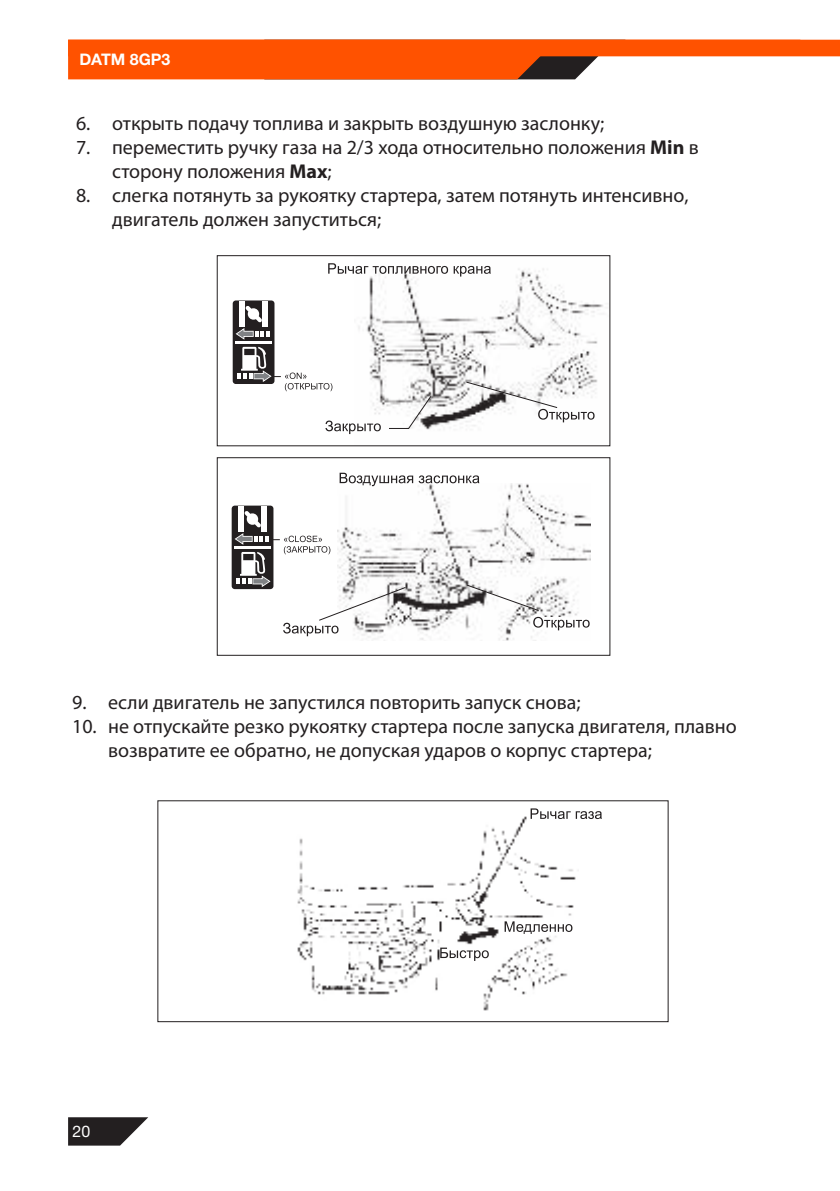
<style>
.page{position:relative;width:840px;height:1191px;background:#fff}
.page>*{position:absolute;margin:0;border:0;box-sizing:border-box;transform-origin:0 0}
.t1{font:20px/24px "Myriad Pro";color:#231f20}
.t2{font:700 16px "Helvetica Neue Cyr";color:#fefffe}
.t3{font:16px "Helvetica Neue Cyr";color:#fff}
.s1{font-weight:700}
</style>
<div class="page">
<svg style="left:68px;top:40px;width:771px;height:39px"></svg>
<svg style="left:68px;top:1117px;width:80px;height:28px"></svg>
<img style="left:358px;top:267px;width:246px;height:156px">
<div style="left:217px;top:255px;width:393px;height:191px;border:1px solid #231f20"></div>
<img style="left:338px;top:511px;width:252px;height:130px">
<div style="left:217px;top:457px;width:393px;height:198px;border:1px solid #231f20"></div>
<svg style="left:557px;top:409px;width:37px;height:13px"></svg>
<svg style="left:530px;top:614px;width:60px;height:19px"></svg>
<svg style="left:283px;top:623px;width:55px;height:13px"></svg>
<svg style="left:328px;top:263px;width:162px;height:13px"></svg>
<svg style="left:285px;top:372px;width:21px;height:4px"></svg>
<div style="left:232px;top:300px;width:42px;height:84px;background:#231f20;border-radius:3px"></div>
<div style="left:239px;top:301px;width:5px;height:25px;background:#fff"></div>
<div style="left:263px;top:301px;width:5px;height:25px;background:#fff"></div>
<hr style="left:235px;top:341px;width:36px;height:3px;background:#fff">
<svg style="left:235px;top:306px;width:35px;height:34px"></svg>
<svg style="left:237px;top:347px;width:34px;height:35px"></svg>
<div style="left:231px;top:505px;width:42px;height:84px;background:#231f20;border-radius:3px"></div>
<div style="left:238px;top:506px;width:5px;height:25px;background:#fff"></div>
<div style="left:262px;top:506px;width:5px;height:25px;background:#fff"></div>
<hr style="left:234px;top:546px;width:36px;height:3px;background:#fff">
<svg style="left:234px;top:511px;width:35px;height:34px"></svg>
<svg style="left:236px;top:552px;width:35px;height:35px"></svg>
<svg style="left:271px;top:376px;width:286px;height:245px"></svg>
<img style="left:297px;top:816px;width:279px;height:195px">
<div style="left:157px;top:800px;width:511px;height:222px;border:1px solid #231f20"></div>
<svg style="left:504px;top:921px;width:68px;height:13px"></svg>
<svg style="left:530px;top:808px;width:71px;height:11px"></svg>
<svg style="left:440px;top:947px;width:48px;height:14px"></svg>
<p class="t2" style="left:79px;top:50px;width:92px">DATM 8GP3</p>
<p class="t1" style="left:76px;top:113px;width:529px">6. открыть подачу топлива и закрыть воздушную заслонку;</p>
<p class="t1" style="left:112px;top:137px;width:588px;text-indent:-36px">7. переместить ручку газа на 2/3 хода относительно положения <span class="s1">Min</span> в сторону положения <span class="s1">Мах</span>;</p>
<p class="t1" style="left:112px;top:185px;width:577px;text-indent:-36px">8. слегка потянуть за рукоятку стартера, затем потянуть интенсивно, двигатель должен запуститься;</p>
<p class="t1" style="left:72px;top:691px;width:509px">9. если двигатель не запустился повторить запуск снова;</p>
<p class="t1" style="left:108px;top:715px;width:629px;text-indent:-36px">10. не отпускайте резко рукоятку стартера после запуска двигателя, плавно возвратите ее обратно, не допуская ударов о корпус стартера;</p>
<p class="t3" style="left:73px;top:1125px;width:19px">20</p>
</div>
